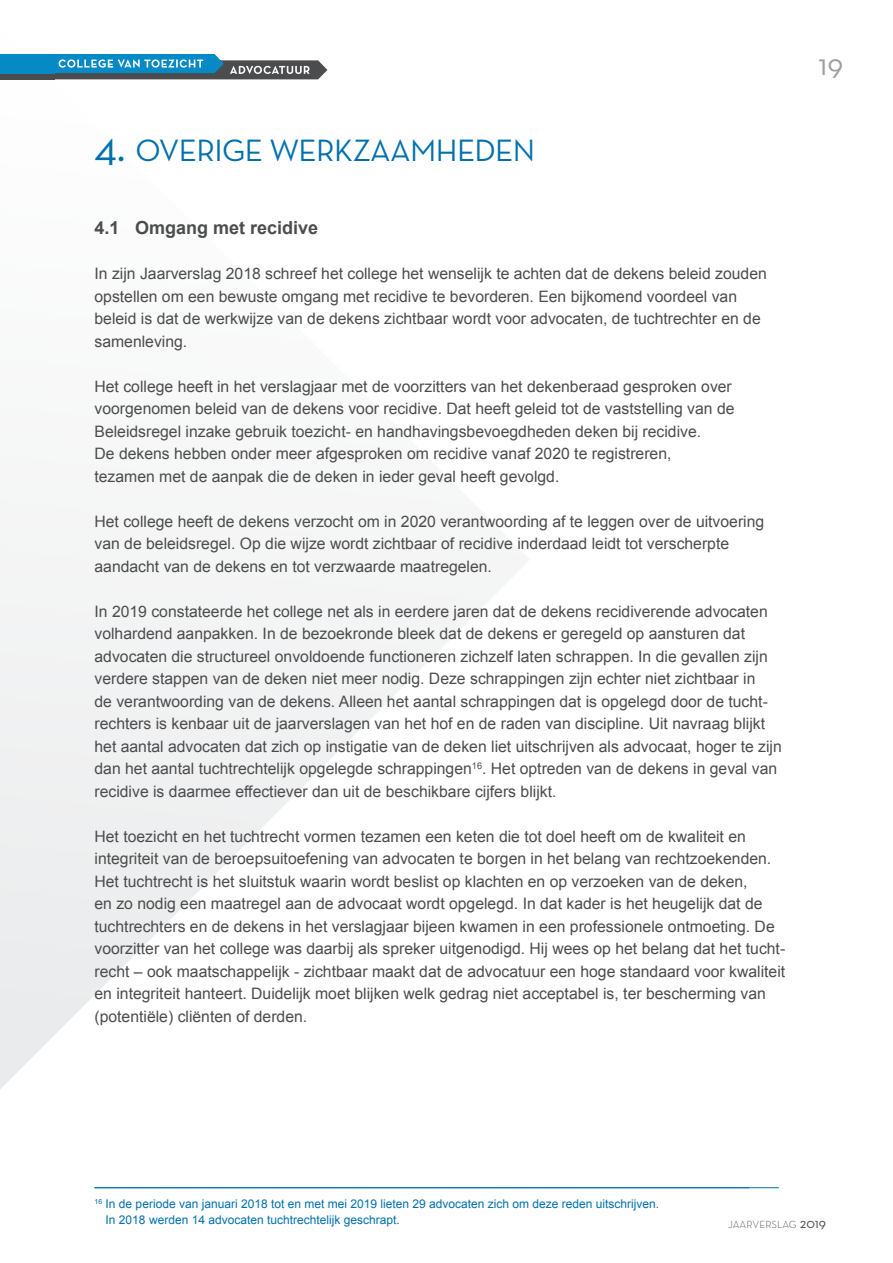
<style>
.page{position:relative;width:893px;height:1263px;background:#fff}
.page>*{position:absolute;margin:0;border:0;box-sizing:border-box;transform-origin:0 0}
.t1{font:31.35px "Neutra Text";letter-spacing:-.02em;color:#0070ac}
.t2{font:30.9px "Neutra Text";color:#9d9fa2}
.t3{font:700 18px "Arial";color:#4b4c4d}
.t4{font:15.75px/22.5px "Arial";color:#4b4c4d}
.t5{font:12px/16.5px "Arial";color:#0070ac}
.t6{font:300 10.5px "Neutra Text";color:#4b4c4d}
.s1{font-size:43.35px}
.s2{font-weight:400;font-size:14.1px}
</style>
<div class="page">
<svg style="left:0;top:69px;width:507px;height:1020px"></svg>
<svg style="left:54px;top:54px;width:273px;height:25px"></svg>
<div style="left:0;top:60px;width:54px;height:19px;background:linear-gradient(to right,#4b4c4d,#4b4c4d)"></div>
<div style="left:0;top:54px;width:54px;height:19px;background:#058ac6"></div>
<hr style="left:95px;top:1187px;width:684px;height:1px;background:#0070ac">
<p class="t1" style="left:95px;top:132px;width:442px"><span class="s1">4.</span> OVERIGE WERKZAAMHEDEN</p>
<p class="t3" style="left:95px;top:216px;width:225px">4.1 Omgang met recidive</p>
<p class="t4" style="left:95px;top:262px;width:674px">In zijn Jaarverslag 2018 schreef het college het wenselijk te achten dat de dekens beleid zouden opstellen om een bewuste omgang met recidive te bevorderen. Een bijkomend voordeel van beleid is dat de werkwijze van de dekens zichtbaar wordt voor advocaten, de tuchtrechter en de samenleving.</p>
<p class="t4" style="left:95px;top:375px;width:641px">Het college heeft in het verslagjaar met de voorzitters van het dekenberaad gesproken over voorgenomen beleid van de dekens voor recidive. Dat heeft geleid tot de vaststelling van de<br>Beleidsregel inzake gebruik toezicht- en handhavingsbevoegdheden deken bij recidive.</p>
<p class="t4" style="left:95px;top:442px;width:578px">De dekens hebben onder meer afgesproken om recidive vanaf 2020 te registreren, tezamen met de aanpak die de deken in ieder geval heeft gevolgd.</p>
<p class="t4" style="left:95px;top:510px;width:671px">Het college heeft de dekens verzocht om in 2020 verantwoording af te leggen over de uitvoering van de beleidsregel. Op die wijze wordt zichtbaar of recidive inderdaad leidt tot verscherpte aandacht van de dekens en tot verzwaarde maatregelen.</p>
<p class="t4" style="left:95px;top:600px;width:689px">In 2019 constateerde het college net als in eerdere jaren dat de dekens recidiverende advocaten volhardend aanpakken. In de bezoekronde bleek dat de dekens er geregeld op aansturen dat advocaten die structureel onvoldoende functioneren zichzelf laten schrappen. In die gevallen zijn verdere stappen van de deken niet meer nodig. Deze schrappingen zijn echter niet zichtbaar in<br>de verantwoording van de dekens. Alleen het aantal schrappingen dat is opgelegd door de tucht&shy;rechters is kenbaar uit de jaarverslagen van het hof en de raden van discipline. Uit navraag blijkt het aantal advocaten dat zich op instigatie van de deken liet uitschrijven als advocaat, hoger te zijn dan het aantal tuchtrechtelijk opgelegde schrappingen<sup>16</sup>. Het optreden van de dekens in geval van recidive is daarmee effectiever dan uit de beschikbare cijfers blijkt.</p>
<p class="t4" style="left:95px;top:825px;width:692px">Het toezicht en het tuchtrecht vormen tezamen een keten die tot doel heeft om de kwaliteit en integriteit van de beroepsuitoefening van advocaten te borgen in het belang van rechtzoekenden.<br>Het tuchtrecht is het sluitstuk waarin wordt beslist op klachten en op verzoeken van de deken,<br>en zo nodig een maatregel aan de advocaat wordt opgelegd. In dat kader is het heugelijk dat de tuchtrechters en de dekens in het verslagjaar bijeen kwamen in een professionele ontmoeting. De voorzitter van het college was daarbij als spreker uitgenodigd. Hij wees op het belang dat het tucht&shy;recht – ook maatschappelijk - zichtbaar maakt dat de advocatuur een hoge standaard voor kwaliteit en integriteit hanteert. Duidelijk moet blijken welk gedrag niet acceptabel is, ter bescherming van (potentiële) cliënten of derden.</p>
<h2 class="t2" style="left:819px;top:46px;width:26px">19</h2>
<p class="t5" style="left:106px;top:1195px;width:555px;text-indent:-11px"><sup>16</sup> In de periode van januari 2018 tot en met mei 2019 lieten 29 advocaten zich om deze reden uitschrijven.<br>In 2018 werden 14 advocaten tuchtrechtelijk geschrapt.</p>
<p class="t6" style="left:728px;top:1218px;width:100px">JAARVERSLAG <span class="s2">2019</span></p>
</div>
